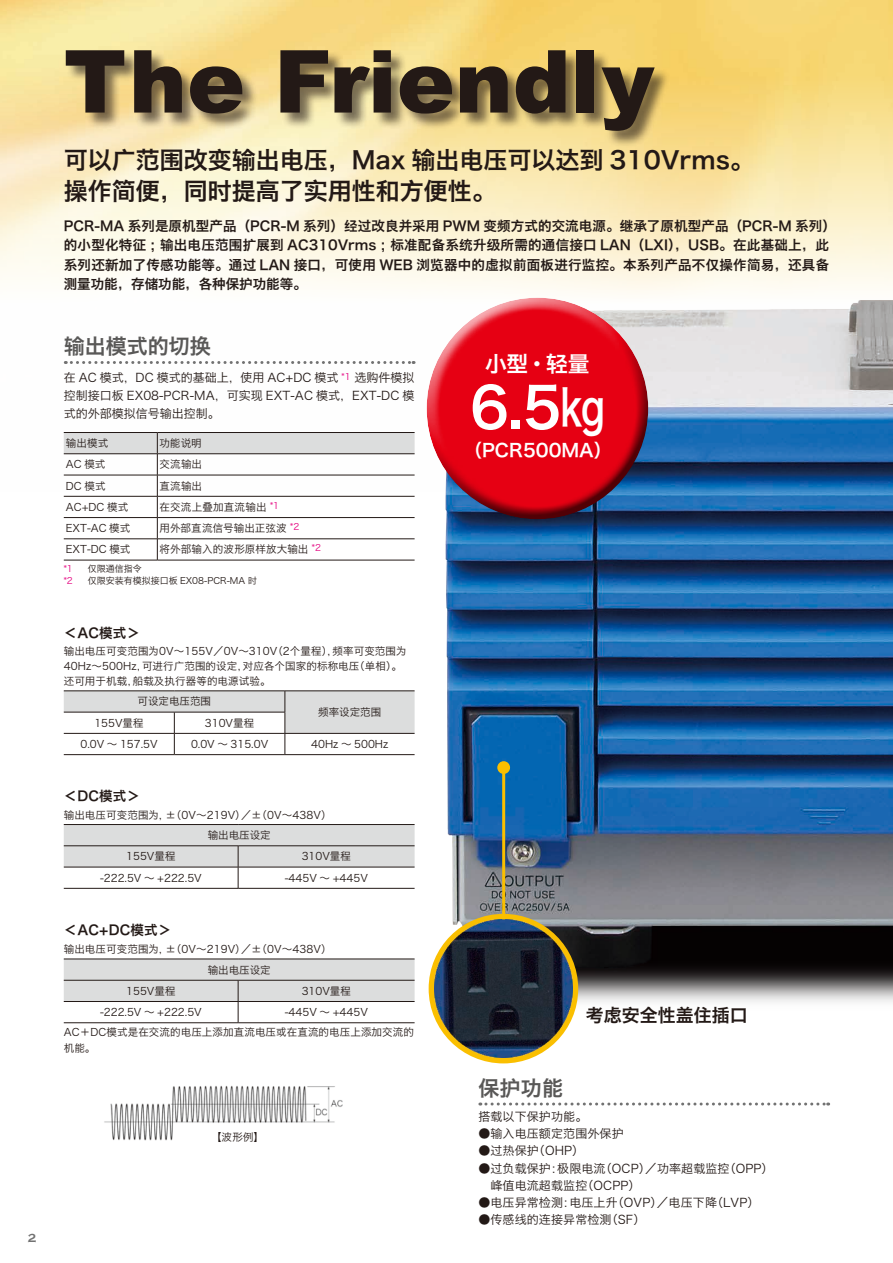
<style>
.page{position:relative;width:893px;height:1263px;background:#fff}
.page>*{position:absolute;margin:0;border:0;box-sizing:border-box;transform-origin:0 0}
.t1{font:900 87px "Arial";color:#231916}
.t2{font:55.5px "Hiragino Sans GB W6";color:#fff}
.t3{font:24px/31.5px "Hiragino Sans GB W6";color:#231916}
.t4{font:21.75px "Hiragino Sans GB W6";color:#fff}
.t5{font:21px "Hiragino Sans GB W6";color:#595857}
.t6{font:18px "Hiragino Sans GB W6";color:#fff}
.t7{font:18px "Hiragino Sans GB W6";color:#231916}
.t8{font:13.5px/19.5px "Hiragino Sans GB W6";letter-spacing:.01em;color:#231916}
.t9{font:12px/18px "Hiragino Sans GB W3";letter-spacing:.01em;color:#231916}
.t10{font:700 12px "Copperplate Gothic";color:#727272}
.t11{font:10.5px/15px "Hiragino Sans GB W3";letter-spacing:.01em;color:#231916}
.t12{font:9px "Hiragino Sans GB W3";color:#231916}
.t13{font:9px "Hiragino Sans GB W3";color:#e4007f}
.s1{font-size:49.5px}
</style>
<div class="page">
<img style="left:0;top:0;width:893px;height:476px">
<img style="left:240px;top:105px;width:653px;height:1001px">
<svg style="left:480px;top:1102px;width:349px;height:3px"></svg>
<svg style="left:65px;top:361px;width:349px;height:3px"></svg>
<svg style="left:64px;top:433px;width:351px;height:127px"></svg>
<hr style="left:64px;top:560px;width:93px;height:1px;background:#231916">
<hr style="left:157px;top:560px;width:258px;height:1px;background:#231916">
<hr style="left:64px;top:432px;width:93px;height:1px;background:#231916">
<hr style="left:157px;top:432px;width:258px;height:1px;background:#231916">
<hr style="left:64px;top:453px;width:93px;height:1px;background:#231916">
<hr style="left:157px;top:453px;width:258px;height:1px;background:#231916">
<img style="left:104px;top:1079px;width:244px;height:62px">
<svg style="left:64px;top:691px;width:351px;height:63px"></svg>
<hr style="left:64px;top:754px;width:110px;height:1px;background:#231916">
<hr style="left:174px;top:754px;width:111px;height:1px;background:#231916">
<hr style="left:285px;top:754px;width:130px;height:1px;background:#231916">
<svg style="left:64px;top:824px;width:351px;height:64px"></svg>
<hr style="left:64px;top:888px;width:174px;height:1px;background:#231916">
<hr style="left:238px;top:888px;width:177px;height:1px;background:#231916">
<svg style="left:64px;top:959px;width:351px;height:63px"></svg>
<hr style="left:64px;top:1022px;width:174px;height:1px;background:#231916">
<hr style="left:238px;top:1022px;width:177px;height:1px;background:#231916">
<div style="left:67px;top:51px;width:603px;height:97px;background:#231916;opacity:.6"></div>
<svg style="left:429px;top:914px;width:149px;height:149px"></svg>
<img style="left:435px;top:920px;width:137px;height:137px">
<div style="left:426px;top:297px;width:215px;height:171px;background:#fff;opacity:.75"></div>
<div style="left:429px;top:333px;width:221px;height:189px;background:#231916;opacity:.75"></div>
<hr style="left:502px;top:767px;width:3px;height:152px;background:#fabf00">
<div style="left:497px;top:761px;width:13px;height:13px;background:#fabf00;border-radius:50%"></div>
<p class="t10" style="left:28px;top:1232px;width:10px">2</p>
<h1 class="t1" style="left:64px;top:18px;width:592px">The Friendly</h1>
<h3 class="t3" style="left:64px;top:143px;width:692px">可以广范围改变输出电压，Max 输出电压可以达到 310Vrms。操作简便，同时提高了实用性和方便性。</h3>
<p class="t8" style="left:64px;top:216px;width:774px">PCR-MA 系列是原机型产品（PCR-M 系列）经过改良并采用 PWM 变频方式的交流电源。继承了原机型产品（PCR-M 系列）的小型化特征；输出电压范围扩展到 AC310Vrms ；标准配备系统升级所需的通信接口 LAN（LXI），USB。在此基础上，此系列还新加了传感功能等。通过 LAN 接口，可使用 WEB 浏览器中的虚拟前面板进行监控。本系列产品不仅操作简易，还具备测量功能，存储功能，各种保护功能等。</p>
<h3 class="t5" style="left:64px;top:333px;width:149px">输出模式的切换</h3>
<p class="t9" style="left:64px;top:369px;width:352px;text-align:justify">在 AC 模式，DC 模式的基础上，使用 AC+DC 模式 <sup>*1</sup> 选购件模拟控制接口板 EX08-PCR-MA，可实现 EXT-AC 模式，EXT-DC 模式的外部模拟信号输出控制。</p>
<p class="t11" style="left:66px;top:435px;width:44px">输出模式</p>
<p class="t11" style="left:159px;top:435px;width:44px">功能说明</p>
<p class="t11" style="left:66px;top:457px;width:41px">AC 模式</p>
<p class="t11" style="left:159px;top:457px;width:44px">交流输出</p>
<p class="t11" style="left:66px;top:478px;width:41px">DC 模式</p>
<p class="t11" style="left:159px;top:478px;width:44px">直流输出</p>
<p class="t11" style="left:66px;top:499px;width:64px">AC+DC 模式</p>
<p class="t11" style="left:159px;top:499px;width:121px">在交流上叠加直流输出 <sup>*1</sup></p>
<p class="t11" style="left:66px;top:520px;width:66px">EXT-AC 模式</p>
<p class="t11" style="left:159px;top:520px;width:141px">用外部直流信号输出正弦波 <sup>*2</sup></p>
<p class="t11" style="left:66px;top:542px;width:66px">EXT-DC 模式</p>
<p class="t11" style="left:159px;top:542px;width:163px">将外部输入的波形原样放大输出 <sup>*2</sup></p>
<p class="t13" style="left:64px;top:563px;width:11px">*1</p>
<p class="t12" style="left:88px;top:563px;width:55px">仅限通信指令</p>
<p class="t13" style="left:64px;top:575px;width:11px">*2</p>
<p class="t12" style="left:88px;top:575px;width:171px">仅限安装有模拟接口板 EX08-PCR-MA 时</p>
<p class="t8" style="left:64px;top:622px;width:78px">＜AC模式＞</p>
<p class="t11" style="left:64px;top:643px;width:344px">输出电压可变范围为0V～155V／0V～310V（2个量程），频率可变范围为<br>40Hz～500Hz，可进行广范围的设定，对应各个国家的标称电压（单相）。还可用于机载，船载及执行器等的电源试验。</p>
<p class="t11" style="left:138px;top:694px;width:75px">可设定电压范围</p>
<p class="t11" style="left:318px;top:704px;width:64px">频率设定范围</p>
<p class="t11" style="left:94px;top:715px;width:51px">155V量程</p>
<p class="t11" style="left:205px;top:715px;width:51px">310V量程</p>
<p class="t11" style="left:80px;top:736px;width:79px">0.0V ～ 157.5V</p>
<p class="t11" style="left:191px;top:736px;width:79px">0.0V ～ 315.0V</p>
<p class="t11" style="left:311px;top:736px;width:79px">40Hz ～ 500Hz</p>
<p class="t8" style="left:64px;top:786px;width:78px">＜DC模式＞</p>
<p class="t11" style="left:64px;top:807px;width:269px">输出电压可变范围为, ±（0V～219V）／±（0V～438V）</p>
<p class="t11" style="left:208px;top:827px;width:64px">输出电压设定</p>
<p class="t11" style="left:126px;top:849px;width:51px">155V量程</p>
<p class="t11" style="left:302px;top:849px;width:51px">310V量程</p>
<p class="t11" style="left:100px;top:870px;width:103px">-222.5V ～ +222.5V</p>
<p class="t11" style="left:285px;top:870px;width:85px">-445V ～ +445V</p>
<p class="t8" style="left:64px;top:919px;width:109px">＜AC+DC模式＞</p>
<p class="t11" style="left:64px;top:941px;width:269px">输出电压可变范围为, ±（0V～219V）／±（0V～438V）</p>
<p class="t11" style="left:208px;top:962px;width:64px">输出电压设定</p>
<p class="t11" style="left:126px;top:983px;width:51px">155V量程</p>
<p class="t11" style="left:302px;top:983px;width:51px">310V量程</p>
<p class="t11" style="left:100px;top:1004px;width:103px">-222.5V ～ +222.5V</p>
<p class="t11" style="left:64px;top:1002px;width:352px;line-height:20.4px;text-indent:221px">-445V ～ +445V<br>AC＋DC模式是在交流的电压上添加直流电压或在直流的电压上添加交流的</p>
<p class="t11" style="left:64px;top:1040px;width:33px">机能。</p>
<p class="t11" style="left:211px;top:1130px;width:54px">【波形例】</p>
<h3 class="t4" style="left:485px;top:349px;width:106px">小型・轻量</h3>
<h2 class="t2" style="left:470px;top:371px;width:137px">6.5<span class="s1">kg</span></h2>
<h3 class="t6" style="left:464px;top:438px;width:149px">（PCR500MA）</h3>
<h3 class="t7" style="left:586px;top:1003px;width:163px">考虑安全性盖住插口</h3>
<h3 class="t5" style="left:478px;top:1074px;width:86px">保护功能</h3>
<p class="t9" style="left:478px;top:1107px;width:110px">搭载以下保护功能。</p>
<p class="t9" style="left:478px;top:1124px;width:147px">●输入电压额定范围外保护</p>
<p class="t9" style="left:478px;top:1141px;width:107px">●过热保护（OHP）</p>
<p class="t9" style="left:478px;top:1159px;width:297px;line-height:17.2px">●过负载保护：极限电流（OCP）／功率超载监控（OPP）　峰值电流超载监控（OCPP）</p>
<p class="t9" style="left:478px;top:1193px;width:282px">●电压异常检测：电压上升（OVP）／电压下降（LVP）</p>
<p class="t9" style="left:478px;top:1210px;width:168px">●传感线的连接异常检测（SF）</p>
</div>
